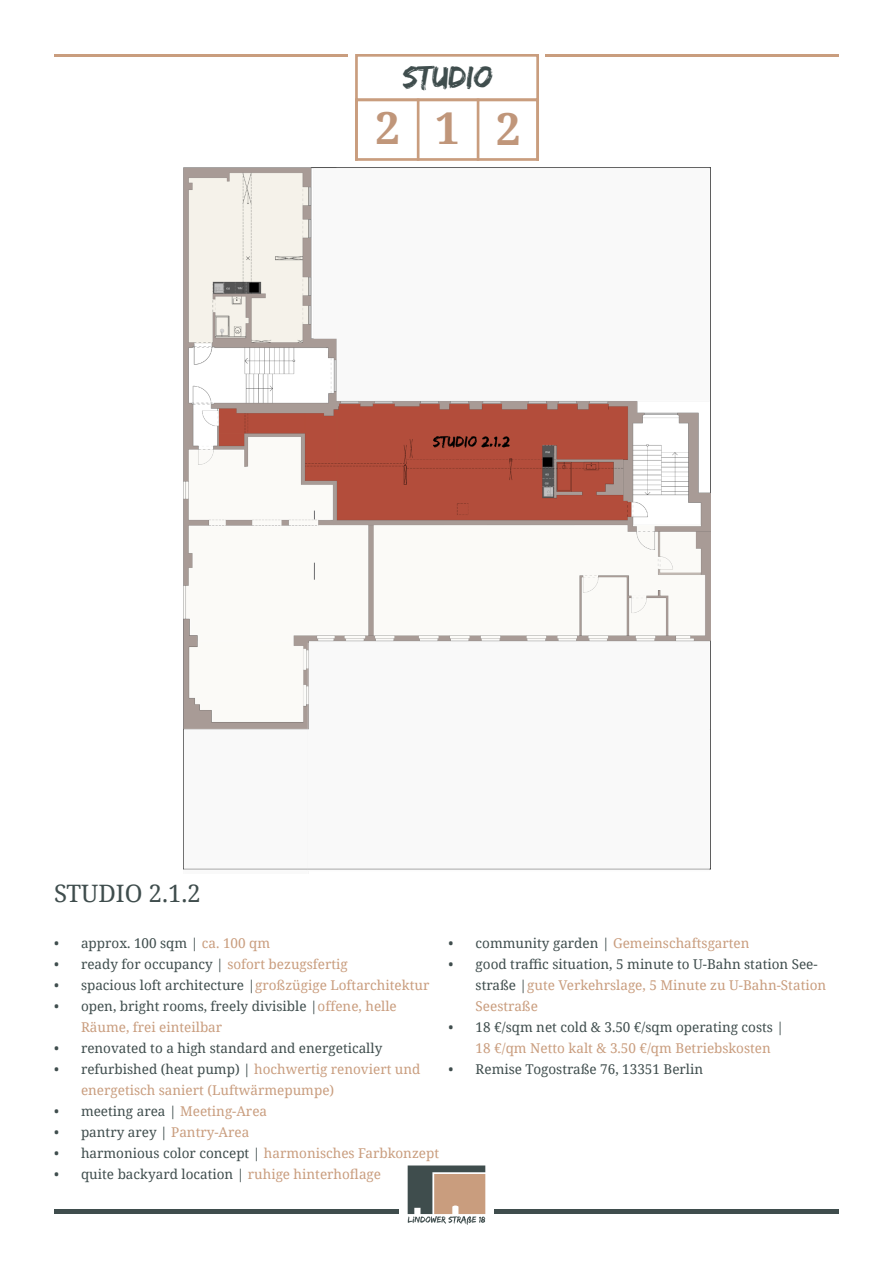
<style>
.page{position:relative;width:893px;height:1263px;background:#fff}
.page>*{position:absolute;margin:0;border:0;box-sizing:border-box;transform-origin:0 0}
.t1{font:700 43.95px "Noto Serif";color:#c0967a}
.t2{font:31.8px "Edo SZ";color:#3f4d4d}
.t3{font:24px "Noto Serif";color:#3f4d4d}
.t4{font:13.5px/21px "Noto Serif";color:#3f4d4d}
.t5{font:13.5px/21px "Noto Serif";color:#c99d7e}
.s1{color:#c99d7e}
.s2{color:#3f4d4d}
</style>
<div class="page">
<svg style="left:408px;top:1165px;width:77px;height:60px;background:#9f9184"></svg>
<hr style="left:54px;top:54px;width:293px;height:3px;background:#c99d7e">
<hr style="left:546px;top:54px;width:293px;height:3px;background:#c99d7e">
<hr style="left:495px;top:1210px;width:344px;height:4px;background:#3f4d4d">
<hr style="left:54px;top:1210px;width:344px;height:4px;background:#3f4d4d">
<div style="left:355px;top:98px;width:184px;height:63px;border:3px solid #c99d7e"></div>
<div style="left:355px;top:54px;width:184px;height:47px;border:3px solid #c99d7e"></div>
<hr style="left:355px;top:98px;width:3px;height:63px;background:#c99d7e">
<hr style="left:417px;top:98px;width:2px;height:63px;background:#c99d7e">
<hr style="left:477px;top:98px;width:2px;height:63px;background:#c99d7e">
<hr style="left:536px;top:98px;width:3px;height:63px;background:#c99d7e">
<img style="left:183px;top:167px;width:527px;height:703px">
<svg style="left:314px;top:563px;width:1px;height:17px"></svg>
<p class="t2" style="left:403px;top:58px;width:92px">STUDIO</p>
<p class="t1" style="left:376px;top:98px;width:26px">2</p>
<p class="t1" style="left:435px;top:98px;width:26px">1</p>
<p class="t1" style="left:496px;top:98px;width:26px">2</p>
<p class="t3" style="left:54px;top:877px;width:149px">STUDIO 2.1.2</p>
<p class="t4" style="left:54px;top:932px;width:218px">• approx. 100 sqm | <span class="s1">ca. 100 qm</span></p>
<p class="t4" style="left:54px;top:953px;width:295px">• ready for occupancy | <span class="s1">sofort bezugsfertig</span></p>
<p class="t4" style="left:54px;top:974px;width:377px">• spacious loft architecture |<span class="s1">großzügige Loftarchitektur</span></p>
<p class="t4" style="left:81px;top:995px;width:317px;text-indent:-27px">• open, bright rooms, freely divisible |<span class="s1">offene, helle<br>Räume, frei einteilbar</span></p>
<p class="t4" style="left:54px;top:1037px;width:330px">• renovated to a high standard and energetically</p>
<p class="t5" style="left:81px;top:1058px;width:341px;text-indent:-27px"><span class="s2">• refurbished (heat pump) |</span> hochwertig renoviert und energetisch saniert (Luftwärmepumpe)</p>
<p class="t4" style="left:54px;top:1100px;width:215px">• meeting area | <span class="s1">Meeting-Area</span></p>
<p class="t4" style="left:54px;top:1121px;width:197px">• pantry arey | <span class="s1">Pantry-Area</span></p>
<p class="t4" style="left:54px;top:1142px;width:387px">• harmonious color concept | <span class="s1">harmonisches Farbkonzept</span></p>
<p class="t4" style="left:54px;top:1163px;width:329px">• quite backyard location | <span class="s1">ruhige hinterhoflage</span></p>
<p class="t5" style="left:449px;top:932px;width:302px"><span class="s2">• community garden |</span> Gemeinschaftsgarten</p>
<p class="t4" style="left:476px;top:953px;width:352px;text-indent:-27px">• good traffic situation, 5 minute to U-Bahn station See&shy;straße |<span class="s1">gute Verkehrslage, 5 Minute zu U-Bahn-Station<br>Seestraße</span></p>
<p class="t4" style="left:476px;top:1016px;width:310px;text-indent:-27px">• 18 €/sqm net cold &amp; 3.50 €/sqm operating costs |<br><span class="s1">18 €/qm Netto kalt &amp; 3.50 €/qm Betriebskosten</span></p>
<p class="t4" style="left:449px;top:1058px;width:256px">• Remise Togostraße 76, 13351 Berlin</p>
</div>
